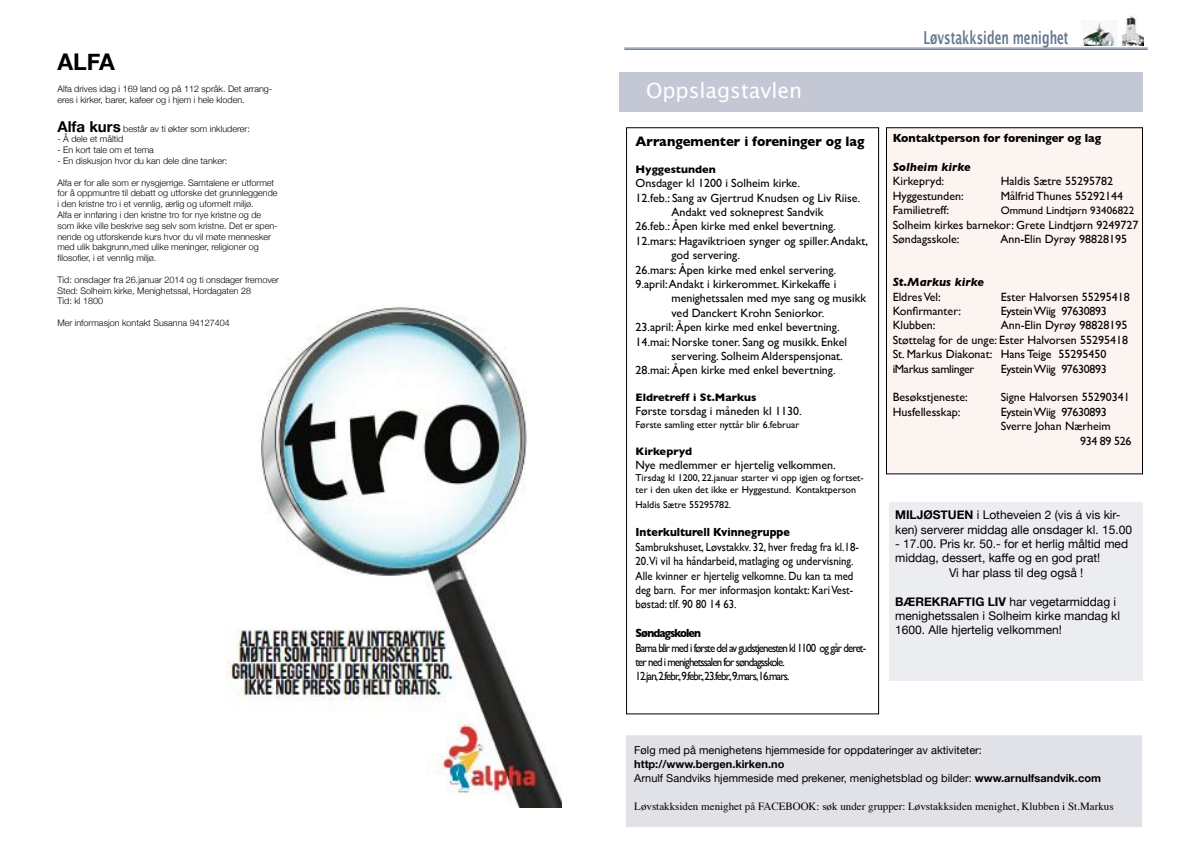
<style>
.page{position:relative;width:1191px;height:842px;background:#fff}
.page>*{position:absolute;margin:0;border:0;box-sizing:border-box;transform-origin:0 0}
.t1{font:700 23px "Helvetica Neue";color:#000}
.t2{font:21px "Lucida Grande";color:#fff}
.t3{font:700 17.9px "Lucida Grande";color:#66788e;scale:.64 1}
.t4{font:700 14px "Gill Sans";color:#000;scale:.94 1}
.t5{font:12px/14.4px "Gill Sans";color:#000}
.t6{font:12px/14.4px "Helvetica Neue";color:#000}
.t7{font:12px/14.4px "Gill Sans";color:#000;scale:.9 1}
.t8{font:12px/14.4px "Gill Sans";letter-spacing:-.08em;color:#000;scale:.9 1}
.t9{font:12px "Gill Sans";letter-spacing:-.03em;color:#000}
.t10{font:700 12px "Gill Sans";color:#000;scale:.95 1}
.t11{font:italic 700 12px "Gill Sans";color:#000}
.t12{font:700 12px "Gill Sans";color:#000;scale:.9 1}
.t13{font:700 12px "Gill Sans";letter-spacing:-.08em;color:#000;scale:.9 1}
.t14{font:11px/14px "Helvetica Neue";color:#000}
.t15{font:11px "Times";color:#000}
.t16{font:700 11px "Gill Sans";color:#000}
.t17{font:11px "Gill Sans";color:#000}
.t18{font:10px/12px "Gill Sans";color:#000}
.t19{font:300 9px/10.8px "Helvetica Neue";color:#000}
.s1{font-weight:700;font-size:15px}
.s2{font-weight:700}
</style>
<div class="page">
<img style="left:227px;top:306px;width:334px;height:502px">
<div style="left:619px;top:72px;width:524px;height:40px;background:#c4c7d4"></div>
<div style="left:886px;top:128px;width:256px;height:346px;background:#fcf4f0"></div>
<div style="left:886px;top:127px;width:257px;height:347px;border:1px solid #000"></div>
<div style="left:625px;top:735px;width:517px;height:92px;background:#e1e2e8"></div>
<div style="left:626px;top:127px;width:253px;height:587px;border:1px solid #000"></div>
<img style="left:1083px;top:22px;width:34px;height:23px">
<img style="left:1121px;top:15px;width:22px;height:30px">
<hr style="left:624px;top:48px;width:523px;height:1px;background:#66788e">
<hr style="left:624px;top:49px;width:523px;height:1px;background:#66788e">
<div style="left:889px;top:502px;width:254px;height:178px;background:#ecedf0"></div>
<h1 class="t1" style="left:57px;top:44px;width:59px">ALFA</h1>
<p class="t19" style="left:57px;top:83px;width:216px">Alfa drives idag i 169 land og på 112 språk. Det arrang&shy;eres i kirker, barer, kafeer og i hjem i hele kloden.</p>
<p class="t19" style="left:57px;top:123px;width:194px"><span class="s1">Alfa kurs</span> består av ti økter som inkluderer:</p>
<p class="t19" style="left:57px;top:133px;width:67px">- Å dele et måltid</p>
<p class="t19" style="left:57px;top:144px;width:98px">- En kort tale om et tema</p>
<p class="t19" style="left:57px;top:155px;width:171px">- En diskusjon hvor du kan dele dine tanker:</p>
<p class="t19" style="left:57px;top:177px;width:222px">Alfa er for alle som er nysgjerrige. Samtalene er utformet for å oppmuntre til debatt og utforske det grunnleggende i den kristne tro i et vennlig, ærlig og uformelt miljø.<br>Alfa er innføring i den kristne tro for nye kristne og de som ikke ville beskrive seg selv som kristne. Det er spen&shy;nende og utforskende kurs hvor du vil møte mennesker med ulik bakgrunn,med ulike meninger, religioner og filosofier, i et vennlig miljø.</p>
<p class="t19" style="left:57px;top:274px;width:223px">Tid: onsdager fra 26.januar 2014 og ti onsdager fremover<br>Sted: Solheim kirke, Menighetssal, Hordagaten 28<br>Tid: kl 1800</p>
<p class="t19" style="left:57px;top:317px;width:174px">Mer informasjon kontakt Susanna 94127404</p>
<h2 class="t2" style="left:646px;top:79px;width:158px">Oppslagstavlen</h2>
<p class="t4" style="left:635px;top:131px;width:245px">Arrangementer i foreninger og lag</p>
<p class="t16" style="left:635px;top:160px;width:82px">Hyggestunden</p>
<p class="t5" style="left:635px;top:176px;width:166px">Onsdager kl 1200 i Solheim kirke.</p>
<p class="t5" style="left:635px;top:190px;width:226px">12.feb.: Sang av Gjertrud Knudsen og Liv Riise.</p>
<p class="t5" style="left:671px;top:205px;width:153px">Andakt ved sokneprest Sandvik</p>
<p class="t5" style="left:635px;top:219px;width:202px">26.feb.: Åpen kirke med enkel bevertning.</p>
<p class="t5" style="left:635px;top:233px;width:234px">12.mars: Hagaviktrioen synger og spiller. Andakt,</p>
<p class="t5" style="left:671px;top:248px;width:70px">god servering.</p>
<p class="t5" style="left:635px;top:262px;width:202px">26.mars: Åpen kirke med enkel servering.</p>
<p class="t5" style="left:635px;top:277px;width:202px">9.april: Andakt i kirkerommet. Kirkekaffe i</p>
<p class="t5" style="left:671px;top:291px;width:196px">menighetssalen med mye sang og musikk</p>
<p class="t5" style="left:671px;top:305px;width:154px">ved Danckert Krohn Seniorkor.</p>
<p class="t5" style="left:635px;top:320px;width:206px">23.april: Åpen kirke med enkel bevertning.</p>
<p class="t5" style="left:635px;top:334px;width:213px">14.mai: Norske toner. Sang og musikk. Enkel</p>
<p class="t5" style="left:671px;top:349px;width:173px">servering. Solheim Alderspensjonat.</p>
<p class="t5" style="left:635px;top:363px;width:202px">28.mai: Åpen kirke med enkel bevertning.</p>
<p class="t16" style="left:635px;top:388px;width:122px">Eldretreff i St.Markus</p>
<p class="t5" style="left:635px;top:404px;width:168px">Første torsdag i måneden kl 1130.</p>
<p class="t18" style="left:635px;top:419px;width:165px">Første samling etter nyttår blir 6.februar</p>
<p class="t16" style="left:635px;top:442px;width:58px">Kirkepryd</p>
<p class="t5" style="left:635px;top:458px;width:202px">Nye medlemmer er hjertelig velkommen.</p>
<p class="t18" style="left:635px;top:472px;width:230px">Tirsdag kl 1200, 22.januar starter vi opp igjen og fortset&shy;ter i den uken det ikke er Hyggestund. Kontaktperson</p>
<p class="t18" style="left:635px;top:498px;width:97px">Haldis Sætre 55295782.</p>
<p class="t12" style="left:635px;top:523px;width:173px">Interkulturell Kvinnegruppe</p>
<p class="t7" style="left:635px;top:539px;width:250px">Sambrukshuset, Løvstakkv. 32, hver fredag fra kl.18- 20.Vi vil ha håndarbeid, matlaging og undervisning.<br>Alle kvinner er hjertelig velkomne. Du kan ta med deg barn. For mer informasjon kontakt: Kari Vest&shy;bøstad: tlf. 90 80 14 63.</p>
<p class="t13" style="left:635px;top:624px;width:74px">Søndagskolen</p>
<p class="t8" style="left:635px;top:640px;width:258px">Barna blir med i første del av gudstjenesten kl 1100 og går deret&shy;ter ned i menighetssalen for søndagsskole.<br>12.jan,2.febr.,9.febr.,23.febr.,9.mars,16.mars.</p>
<h3 class="t3" style="left:923px;top:23px;width:228px">Løvstakksiden menighet</h3>
<p class="t10" style="left:892px;top:129px;width:221px">Kontaktperson for foreninger og lag</p>
<p class="t11" style="left:892px;top:160px;width:79px">Solheim kirke</p>
<p class="t5" style="left:892px;top:174px;width:53px">Kirkepryd:</p>
<p class="t5" style="left:1000px;top:174px;width:114px">Haldis Sætre 55295782</p>
<p class="t5" style="left:892px;top:188px;width:73px">Hyggestunden:</p>
<p class="t5" style="left:1000px;top:188px;width:124px">Målfrid Thunes 55292144</p>
<p class="t5" style="left:892px;top:203px;width:58px">Familietreff:</p>
<p class="t17" style="left:1000px;top:204px;width:135px">Ommund Lindtjørn 93406822</p>
<p class="t5" style="left:892px;top:217px;width:247px">Solheim kirkes barnekor: Grete Lindtjørn 9249727<br>Søndagsskole:</p>
<p class="t5" style="left:1000px;top:232px;width:128px">Ann-Elin Dyrøy 98828195</p>
<p class="t11" style="left:892px;top:275px;width:93px">St.Markus kirke</p>
<p class="t5" style="left:892px;top:289px;width:50px">Eldres Vel:</p>
<p class="t5" style="left:1000px;top:289px;width:131px">Ester Halvorsen 55295418</p>
<p class="t5" style="left:892px;top:304px;width:70px">Konfirmanter:</p>
<p class="t9" style="left:1000px;top:304px;width:108px">Eystein Wiig 97630893</p>
<p class="t5" style="left:892px;top:318px;width:44px">Klubben:</p>
<p class="t5" style="left:892px;top:318px;width:237px;text-indent:108px">Ann-Elin Dyrøy 98828195<br>Støttelag for de unge: Ester Halvorsen 55295418<br>St. Markus Diakonat: Hans Teige 55295450 iMarkus samlinger</p>
<p class="t9" style="left:1000px;top:362px;width:108px">Eystein Wiig 97630893</p>
<p class="t5" style="left:892px;top:390px;width:77px">Besøkstjeneste:</p>
<p class="t5" style="left:1000px;top:390px;width:130px">Signe Halvorsen 55290341</p>
<p class="t5" style="left:892px;top:404px;width:69px">Husfellesskap:</p>
<p class="t9" style="left:1000px;top:405px;width:108px">Eystein Wiig 97630893</p>
<p class="t5" style="left:1000px;top:419px;width:112px">Sverre Johan Nærheim</p>
<p class="t5" style="left:1080px;top:433px;width:53px">934 89 526</p>
<p class="t6" style="left:895px;top:508px;width:238px"><span class="s2">MILJØSTUEN</span> i Lotheveien 2 (vis á vis kir&shy;ken) serverer middag alle onsdager kl. 15.00</p>
<p class="t6" style="left:895px;top:537px;width:234px">- 17.00. Pris kr. 50.- for et herlig måltid med</p>
<p class="t6" style="left:895px;top:552px;width:207px">middag, dessert, kaffe og en god prat!</p>
<p class="t6" style="left:949px;top:566px;width:136px">Vi har plass til deg også !</p>
<p class="t6" style="left:895px;top:595px;width:226px"><span class="s2">BÆREKRAFTIG LIV</span> har vegetarmiddag i menighetssalen i Solheim kirke mandag kl<br>1600. Alle hjertelig velkommen!</p>
<p class="t14" style="left:634px;top:744px;width:349px">Følg med på menighetens hjemmeside for oppdateringer av aktiviteter:</p>
<p class="t14" style="left:634px;top:758px;width:468px"><span class="s2">http://www.bergen.kirken.no<br></span>Arnulf Sandviks hjemmeside med prekener, menighetsblad og bilder: <span class="s2">www.arnulfsandvik.com</span></p>
<p class="t15" style="left:634px;top:796px;width:481px">Løvstakksiden menighet på FACEBOOK: søk under grupper: Løvstakksiden menighet, Klubben i St.Markus</p>
</div>
